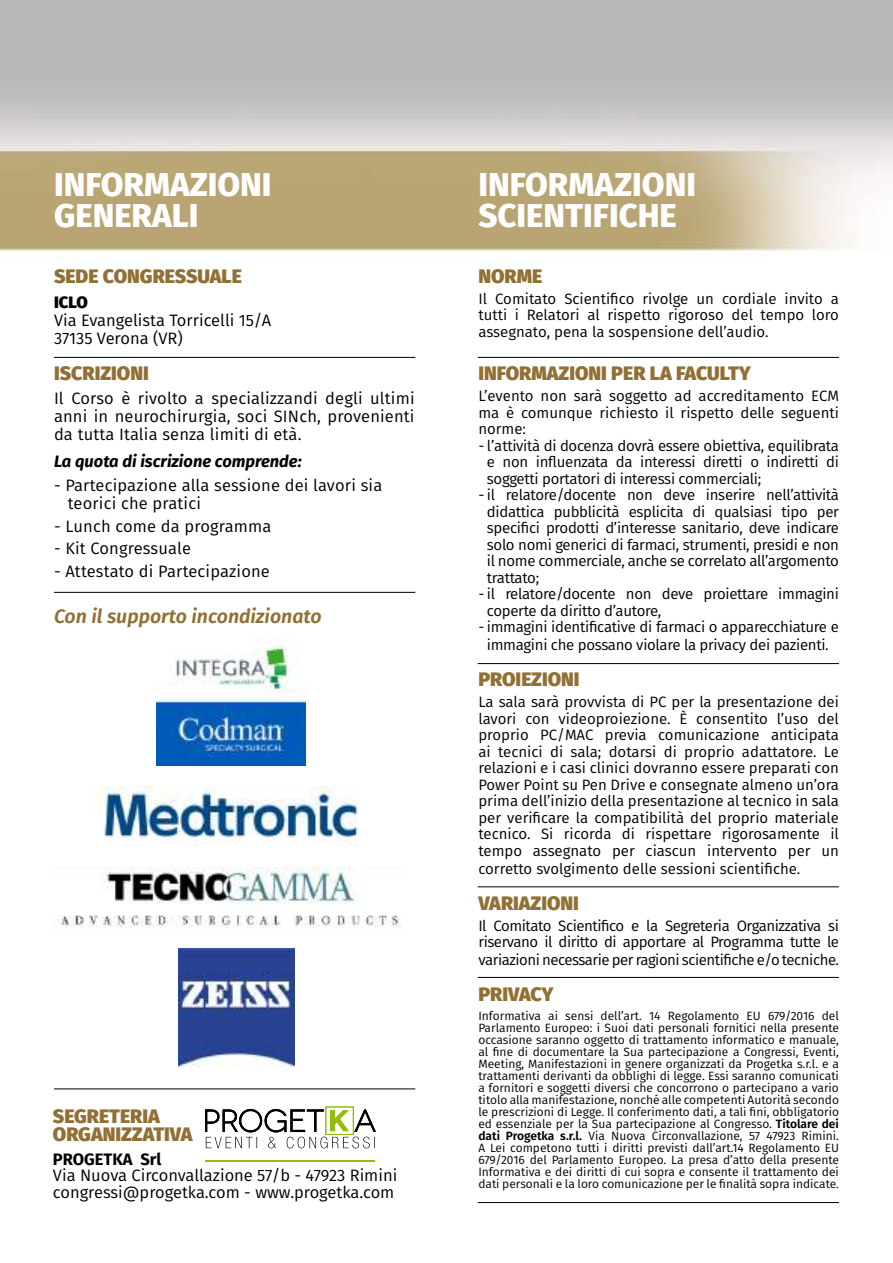
<style>
.page{position:relative;width:893px;height:1263px;background:#fff}
.page>*{position:absolute;margin:0;border:0;box-sizing:border-box;transform-origin:0 0}
.t1{font:800 33px/31.5px "Fira Sans";color:#fff}
.t2{font:800 19.5px/18px "Fira Sans";color:#917036}
.t3{font:italic 600 19.5px "Fira Sans";color:#917036}
.t4{font:16.5px/18px "Fira Sans";color:#000}
.t5{font:italic 700 16.5px "Fira Sans";color:#000}
.t6{font:700 16.5px "Fira Sans";color:#000}
.t7{font:800 16.5px "Fira Sans";color:#000}
.t8{font:15px/16.5px "Fira Sans";letter-spacing:-.02em;color:#000;text-align:justify}
.t9{font:15px "Fira Sans";color:#000}
.t10{font:12px/12px "Fira Sans";color:#000;text-align:justify}
.s1{font-weight:600}
</style>
<div class="page">
<img style="left:0;top:0;width:893px;height:1204px">
<hr style="left:54px;top:357px;width:361px;height:1px;background:#000">
<hr style="left:478px;top:357px;width:361px;height:1px;background:#000">
<hr style="left:478px;top:663px;width:361px;height:1px;background:#000">
<hr style="left:478px;top:886px;width:361px;height:1px;background:#000">
<hr style="left:478px;top:977px;width:361px;height:1px;background:#000">
<hr style="left:478px;top:1202px;width:361px;height:1px;background:#000">
<hr style="left:54px;top:592px;width:361px;height:1px;background:#000">
<hr style="left:54px;top:1089px;width:361px;height:1px;background:#000">
<hr style="left:206px;top:1160px;width:169px;height:1px;background:#94bd0f">
<div style="left:326px;top:1107px;width:28px;height:28px;background:#fff"></div>
<div style="left:325px;top:1106px;width:29px;height:29px;border:1px solid #94bd0f"></div>
<svg style="left:205px;top:1109px;width:171px;height:39px"></svg>
<img style="left:156px;top:638px;width:149px;height:128px">
<img style="left:94px;top:787px;width:286px;height:58px">
<img style="left:53px;top:867px;width:352px;height:67px">
<img style="left:179px;top:948px;width:116px;height:118px">
<h1 class="t1" style="left:54px;top:166px;width:219px">INFORMAZIONI<br>GENERALI</h1>
<h2 class="t2" style="left:54px;top:265px;width:189px">SEDE CONGRESSUALE</h2>
<p class="t7" style="left:54px;top:288px;width:35px">ICLO</p>
<p class="t4" style="left:54px;top:311px;width:219px">Via Evangelista Torricelli 15/A<br>37135 Verona (VR)</p>
<h2 class="t2" style="left:54px;top:363px;width:96px">ISCRIZIONI</h2>
<p class="t4" style="left:54px;top:389px;width:362px;text-align:justify">Il Corso è rivolto a specializzandi degli ultimi anni in neurochirurgia, soci SINch, provenienti da tutta Italia senza limiti di età.</p>
<p class="t5" style="left:54px;top:448px;width:249px">La quota di iscrizione comprende:</p>
<p class="t4" style="left:68px;top:476px;width:316px;text-indent:-14px">- Partecipazione alla sessione dei lavori sia teorici che pratici</p>
<p class="t4" style="left:54px;top:517px;width:219px">- Lunch come da programma</p>
<p class="t4" style="left:54px;top:539px;width:138px">- Kit Congressuale</p>
<p class="t4" style="left:54px;top:562px;width:217px">- Attestato di Partecipazione</p>
<h2 class="t3" style="left:54px;top:601px;width:269px">Con il supporto incondizionato</h2>
<h2 class="t2" style="left:53px;top:1105px;width:141px">SEGRETERIA<br>ORGANIZZATIVA</h2>
<p class="t6" style="left:53px;top:1145px;width:110px">PROGETKA Srl</p>
<p class="t4" style="left:53px;top:1167px;width:346px;line-height:16.5px">Via Nuova Circonvallazione 57/b - 47923 Rimini congressi@progetka.com - www.progetka.com</p>
<h1 class="t1" style="left:478px;top:166px;width:219px">INFORMAZIONI<br>SCIENTIFICHE</h1>
<h2 class="t2" style="left:478px;top:265px;width:65px">NORME</h2>
<p class="t8" style="left:478px;top:290px;width:362px">Il Comitato Scientifico rivolge un cordiale invito a tutti i Relatori al rispetto rigoroso del tempo loro assegnato, pena la sospensione dell’audio.</p>
<h2 class="t2" style="left:478px;top:363px;width:274px">INFORMAZIONI PER LA FACULTY</h2>
<p class="t8" style="left:478px;top:388px;width:362px">L’evento non sarà soggetto ad accreditamento ECM ma è comunque richiesto il rispetto delle seguenti norme:</p>
<p class="t8" style="left:487px;top:437px;width:354px;text-indent:-9px">- l’attività di docenza dovrà essere obiettiva, equilibrata e non influenzata da interessi diretti o indiretti di soggetti portatori di interessi commerciali;</p>
<p class="t8" style="left:487px;top:487px;width:354px;text-indent:-9px">- il relatore/docente non deve inserire nell’attività didattica pubblicità esplicita di qualsiasi tipo per specifici prodotti d’interesse sanitario, deve indicare solo nomi generici di farmaci, strumenti, presidi e non il nome commerciale, anche se correlato all’argomento trattato;</p>
<p class="t8" style="left:487px;top:586px;width:354px;text-indent:-9px">- il relatore/docente non deve proiettare immagini coperte da diritto d’autore,</p>
<p class="t8" style="left:478px;top:618px;width:362px;line-height:18px;text-align:center">- immagini identificative di farmaci o apparecchiature e immagini che possano violare la privacy dei pazienti.</p>
<h2 class="t2" style="left:478px;top:669px;width:103px">PROIEZIONI</h2>
<p class="t8" style="left:478px;top:694px;width:362px">La sala sarà provvista di PC per la presentazione dei lavori con videoproiezione. È consentito l’uso del proprio PC/MAC previa comunicazione anticipata ai tecnici di sala; dotarsi di proprio adattatore. Le relazioni e i casi clinici dovranno essere preparati con Power Point su Pen Drive e consegnate almeno un’ora prima dell’inizio della presentazione al tecnico in sala per verificare la compatibilità del proprio materiale tecnico. Si ricorda di rispettare rigorosamente il tempo assegnato per ciascun intervento per un</p>
<p class="t9" style="left:478px;top:857px;width:324px">corretto svolgimento delle sessioni scientifiche.</p>
<h2 class="t2" style="left:478px;top:892px;width:102px">VARIAZIONI</h2>
<p class="t8" style="left:478px;top:917px;width:362px">Il Comitato Scientifico e la Segreteria Organizzativa si riservano il diritto di apportare al Programma tutte le</p>
<p class="t8" style="left:478px;top:952px;width:362px">variazioni necessarie per ragioni scientifiche e/o tecniche.</p>
<h2 class="t2" style="left:478px;top:984px;width:77px">PRIVACY</h2>
<p class="t10" style="left:478px;top:1009px;width:362px">Informativa ai sensi dell’art. 14 Regolamento EU 679/2016 del Parlamento Europeo: i Suoi dati personali fornitici nella presente occasione saranno oggetto di trattamento informatico e manuale, al fine di documentare la Sua partecipazione a Congressi, Eventi, Meeting, Manifestazioni in genere organizzati da Progetka s.r.l. e a trattamenti derivanti da obblighi di legge. Essi saranno comunicati a fornitori e soggetti diversi che concorrono o partecipano a vario titolo alla manifestazione, nonché alle competenti Autorità secondo le prescrizioni di Legge. Il conferimento dati, a tali fini, obbligatorio ed essenziale per la Sua partecipazione al Congresso. <span class="s1">Titolare dei dati Progetka s.r.l.</span> Via Nuova Circonvallazione, 57 47923 Rimini.<br>A Lei competono tutti i diritti previsti dall’art.14 Regolamento EU 679/2016 del Parlamento Europeo. La presa d’atto della presente Informativa e dei diritti di cui sopra e consente il trattamento dei dati personali e la loro comunicazione per le finalità sopra indicate.</p>
</div>
